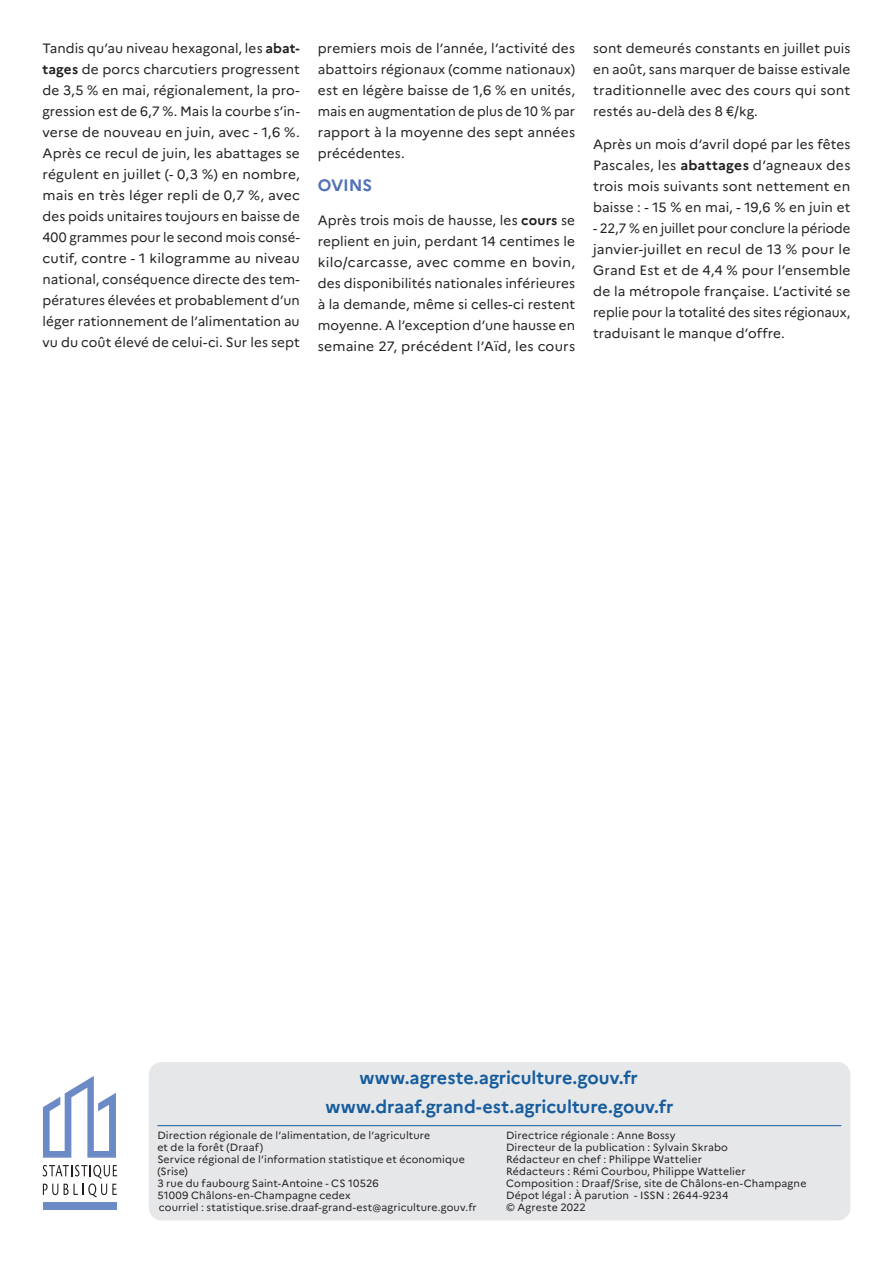
<style>
.page{position:relative;width:893px;height:1263px;background:#fff}
.page>*{position:absolute;margin:0;border:0;box-sizing:border-box;transform-origin:0 0}
.t1{font:700 18px/29.1px "Marianne";letter-spacing:-.005em;color:#175d9e;text-align:center}
.t2{font:700 16.5px "Marianne";letter-spacing:-.015em;color:#5372b8}
.t3{font:13.5px/21px "Marianne";letter-spacing:.005em;color:#231f20;text-align:justify}
.t4{font:10.5px/12px "Marianne";letter-spacing:.015em;color:#231f20}
.s1{font-weight:700}
</style>
<div class="page">
<div style="left:149px;top:1062px;width:701px;height:158px;background:#e6e7e9;border-radius:13px"></div>
<hr style="left:157px;top:1125px;width:684px;height:1px;background:#175d9e">
<div style="left:43px;top:1202px;width:73px;height:7px;background:#6c8bc6"></div>
<svg style="left:43px;top:1165px;width:74px;height:32px"></svg>
<svg style="left:43px;top:1076px;width:73px;height:82px"></svg>
<p class="t3" style="left:43px;top:38px;width:259px">Tandis qu’au niveau hexagonal, les <span class="s1">abat&shy;tages</span> de porcs charcutiers progressent de 3,5 % en mai, régionalement, la pro&shy;gression est de 6,7 %. Mais la courbe s’in&shy;verse de nouveau en juin, avec - 1,6 %.<br>Après ce recul de juin, les abattages se régulent en juillet (- 0,3 %) en nombre, mais en très léger repli de 0,7 %, avec des poids unitaires toujours en baisse de 400 grammes pour le second mois consé&shy;cutif, contre - 1 kilogramme au niveau national, conséquence directe des tem&shy;pératures élevées et probablement d’un léger rationnement de l’alimentation au vu du coût élevé de celui-ci. Sur les sept</p>
<p class="t3" style="left:318px;top:37px;width:259px">premiers mois de l’année, l’activité des abattoirs régionaux (comme nationaux) est en légère baisse de 1,6 % en unités, mais en augmentation de plus de 10 % par rapport à la moyenne des sept années précédentes.</p>
<p class="t2" style="left:318px;top:175px;width:56px">OVINS</p>
<p class="t3" style="left:318px;top:210px;width:259px">Après trois mois de hausse, les <span class="s1">cours</span> se replient en juin, perdant 14 centimes le kilo/carcasse, avec comme en bovin, des disponibilités nationales inférieures à la demande, même si celles-ci restent moyenne. A l’exception d’une hausse en semaine 27, précédent l’Aïd, les cours</p>
<p class="t3" style="left:593px;top:37px;width:259px">sont demeurés constants en juillet puis en août, sans marquer de baisse estivale traditionnelle avec des cours qui sont restés au-delà des 8 €/kg.</p>
<p class="t3" style="left:593px;top:134px;width:259px">Après un mois d’avril dopé par les fêtes Pascales, les <span class="s1">abattages</span> d’agneaux des trois mois suivants sont nettement en baisse : - 15 % en mai, - 19,6 % en juin et</p>
<p class="t3" style="left:593px;top:218px;width:259px">- 22,7 % en juillet pour conclure la période janvier-juillet en recul de 13 % pour le Grand Est et de 4,4 % pour l’ensemble de la métropole française. L’activité se replie pour la totalité des sites régionaux, traduisant le manque d’offre.</p>
<h1 class="t1" style="left:325px;top:1063px;width:350px">www.agreste.agriculture.gouv.fr www.draaf.grand-est.agriculture.gouv.fr</h1>
<p class="t4" style="left:157px;top:1130px;width:321px">Direction régionale de l’alimentation, de l’agriculture<br>et de la forêt (Draaf)<br>Service régional de l’information statistique et économique (Srise)<br>3 rue du faubourg Saint-Antoine - CS 10526<br>51009 Châlons-en-Champagne cedex<br>courriel : statistique.srise.draaf-grand-est@agriculture.gouv.fr</p>
<p class="t4" style="left:506px;top:1130px;width:302px">Directrice régionale : Anne Bossy<br>Directeur de la publication : Sylvain Skrabo<br>Rédacteur en chef : Philippe Wattelier<br>Rédacteurs : Rémi Courbou, Philippe Wattelier Composition : Draaf/Srise, site de Châlons-en-Champagne Dépot légal : À parution - ISSN : 2644-9234<br>© Agreste 2022</p>
</div>
